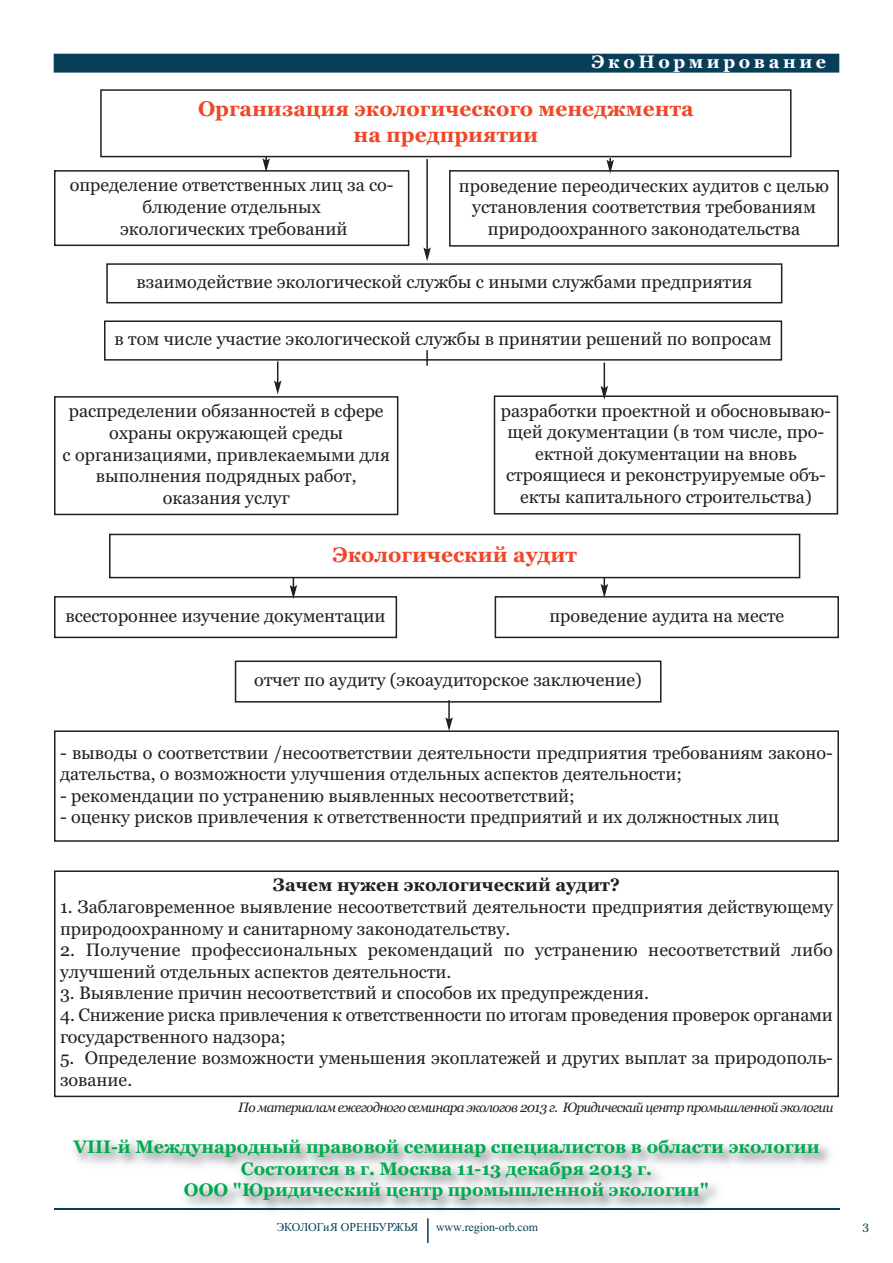
<style>
.page{position:relative;width:893px;height:1263px;background:#fff}
.page>*{position:absolute;margin:0;border:0;box-sizing:border-box;transform-origin:0 0}
.t1{font:700 21px/25.2px "Georgia";color:#ef4727;text-align:center}
.t2{font:18px/21.6px "Georgia";color:#231f20}
.t3{font:700 18px/21.6px "Georgia";color:#00aa4f;text-align:center}
.t4{font:700 18px "Georgia";color:#231f20}
.t5{font:700 18px "Georgia";letter-spacing:.2em;color:#fff}
.t6{font:italic 13.5px "Georgia";letter-spacing:-.05em;color:#231f20}
.t7{font:12px "Times New Roman";letter-spacing:-.005em;color:#093e58}
.t8{font:12px "Georgia";color:#093e58}
</style>
<div class="page">
<div style="left:54px;top:54px;width:785px;height:18px;background:#093e58"></div>
<div style="left:100px;top:89px;width:691px;height:68px;border:2px solid #231f20"></div>
<div style="left:449px;top:170px;width:390px;height:77px;border:2px solid #231f20"></div>
<div style="left:54px;top:170px;width:355px;height:76px;border:2px solid #231f20"></div>
<div style="left:106px;top:263px;width:676px;height:40px;border:2px solid #231f20"></div>
<div style="left:104px;top:320px;width:678px;height:41px;border:2px solid #231f20"></div>
<div style="left:54px;top:396px;width:344px;height:119px;border:2px solid #231f20"></div>
<div style="left:494px;top:395px;width:344px;height:119px;border:2px solid #231f20"></div>
<div style="left:54px;top:596px;width:343px;height:42px;border:2px solid #231f20"></div>
<div style="left:495px;top:596px;width:344px;height:42px;border:2px solid #231f20"></div>
<div style="left:235px;top:660px;width:426px;height:43px;border:2px solid #231f20"></div>
<div style="left:54px;top:730px;width:785px;height:112px;border:2px solid #231f20"></div>
<div style="left:54px;top:870px;width:785px;height:227px;border:2px solid #231f20"></div>
<div style="left:109px;top:534px;width:691px;height:44px;border:2px solid #231f20"></div>
<svg style="left:262px;top:157px;width:8px;height:15px"></svg>
<svg style="left:606px;top:158px;width:8px;height:16px"></svg>
<hr style="left:426px;top:159px;width:2px;height:91px;background:#231f20">
<svg style="left:423px;top:247px;width:8px;height:14px"></svg>
<svg style="left:426px;top:350px;width:2px;height:16px"></svg>
<svg style="left:601px;top:362px;width:7px;height:38px"></svg>
<svg style="left:274px;top:361px;width:7px;height:33px"></svg>
<svg style="left:290px;top:577px;width:7px;height:22px"></svg>
<svg style="left:601px;top:577px;width:7px;height:21px"></svg>
<hr style="left:448px;top:700px;width:2px;height:20px;background:#231f20">
<svg style="left:445px;top:717px;width:8px;height:14px"></svg>
<hr style="left:54px;top:1208px;width:786px;height:2px;background:#093d56">
<hr style="left:427px;top:1218px;width:2px;height:25px;background:#093e58">
<p class="t5" style="left:591px;top:51px;width:236px">ЭкоНормирование</p>
<p class="t1" style="left:198px;top:97px;width:497px">Организация экологического менеджмента на предприятии</p>
<p class="t2" style="left:459px;top:175px;width:372px;text-align:center">проведение переодических аудитов с целью установления соответствия требованиям природоохранного законодательства</p>
<p class="t2" style="left:70px;top:174px;width:326px;text-align:center">определение ответственных лиц за со&shy;блюдение отдельных<br>экологических требований</p>
<p class="t2" style="left:136px;top:271px;width:617px">взаимодействие экологической службы с иными службами предприятия</p>
<p class="t2" style="left:115px;top:328px;width:658px">в том числе участие экологической службы в принятии решений по вопросам</p>
<p class="t2" style="left:63px;top:400px;width:329px;text-align:center">распределении обязанностей в сфере охраны окружающей среды<br>с организациями, привлекаемыми для выполнения подрядных работ, оказания услуг</p>
<p class="t2" style="left:501px;top:400px;width:332px;text-align:center">разработки проектной и обосновываю&shy;щей документации (в том числе, про&shy;ектной документации на вновь строящиеся и реконструируемые объ&shy;екты капитального строительства)</p>
<p class="t1" style="left:332px;top:542px;width:246px">Экологический аудит</p>
<p class="t2" style="left:65px;top:605px;width:322px">всестороннее изучение документации</p>
<p class="t2" style="left:549px;top:605px;width:236px">проведение аудита на месте</p>
<p class="t2" style="left:254px;top:669px;width:389px">отчет по аудиту (экоаудиторское заключение)</p>
<p class="t2" style="left:60px;top:741px;width:774px">- выводы о соответствии /несоответствии деятельности предприятия требованиям законо&shy;дательства, о возможности улучшения отдельных аспектов деятельности;</p>
<p class="t2" style="left:60px;top:785px;width:516px">- рекомендации по устранению выявленных несоответствий;</p>
<p class="t2" style="left:60px;top:806px;width:720px">- оценку рисков привлечения к ответственности предприятий и их должностных лиц</p>
<p class="t4" style="left:273px;top:875px;width:349px">Зачем нужен экологический аудит?</p>
<p class="t2" style="left:60px;top:896px;width:774px">1. Заблаговременное выявление несоответствий деятельности предприятия действующему природоохранному и санитарному законодательству.</p>
<p class="t2" style="left:60px;top:939px;width:774px">2. Получение профессиональных рекомендаций по устранению несоответствий либо улучшений отдельных аспектов деятельности.</p>
<p class="t2" style="left:60px;top:982px;width:590px">3. Выявление причин несоответствий и способов их предупреждения.</p>
<p class="t2" style="left:60px;top:1004px;width:774px">4. Снижение риска привлечения к ответственности по итогам проведения проверок органами государственного надзора;</p>
<p class="t2" style="left:60px;top:1047px;width:774px">5. Определение возможности уменьшения экоплатежей и других выплат за природополь&shy;зование.</p>
<p class="t6" style="left:238px;top:1100px;width:597px">По материалам ежегодного семинара экологов 2013 г. Юридический центр промышленной экологии</p>
<p class="t3" style="left:73px;top:1136px;width:748px">VIII-й Международный правовой семинар специалистов в области экологии<br>Состоится в г. Москва 11-13 декабря 2013 г.<br>ООО "Юридический центр промышленной экологии"</p>
<p class="t7" style="left:276px;top:1220px;width:143px">ЭКОЛОГиЯ ОРЕНБУРЖЬЯ</p>
<p class="t7" style="left:436px;top:1220px;width:104px">www.region-orb.com</p>
<p class="t8" style="left:862px;top:1219px;width:8px">3</p>
</div>
